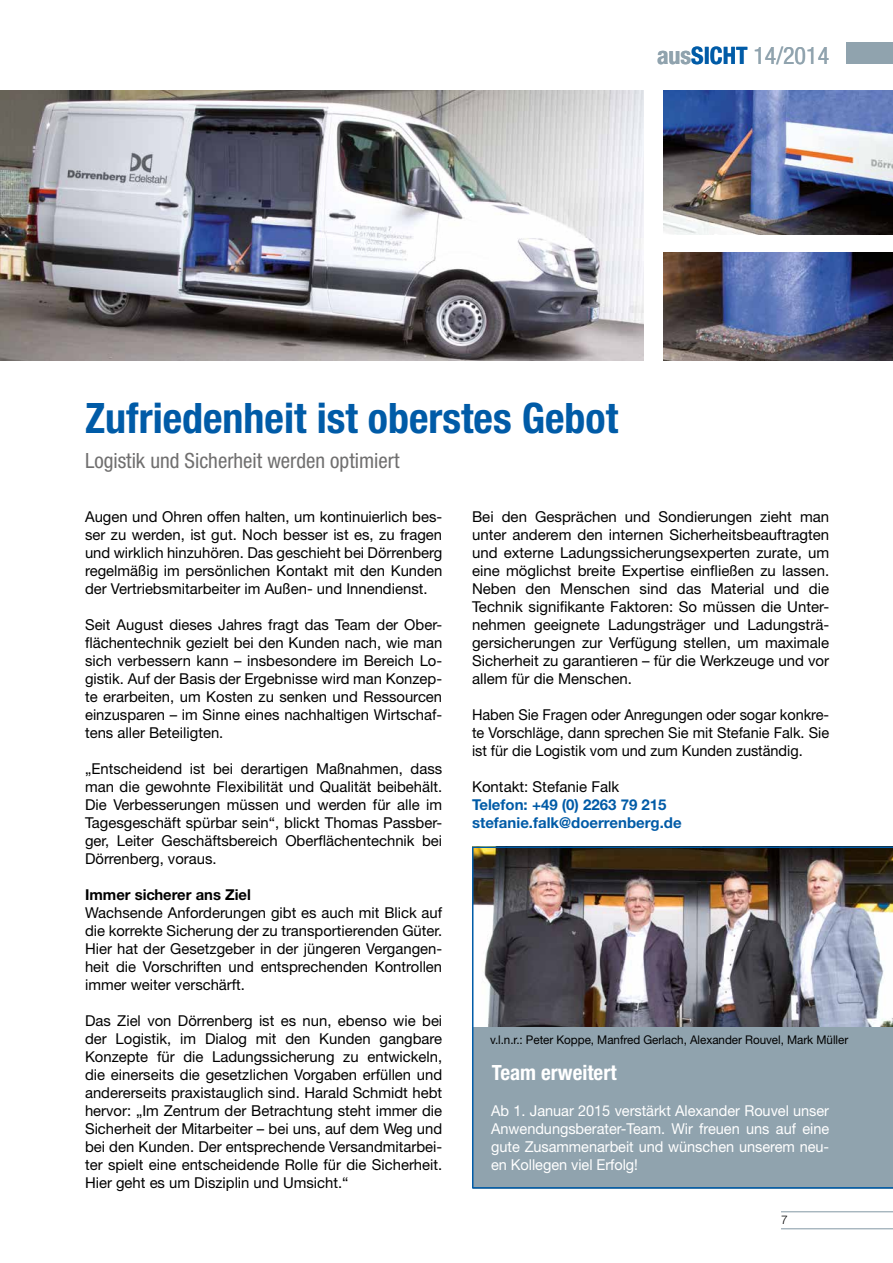
<style>
.page{position:relative;width:893px;height:1263px;background:#fff}
.page>*{position:absolute;margin:0;border:0;box-sizing:border-box;transform-origin:0 0}
.t1{font:700 condensed 42px "Helvetica Neue LT";color:#005ba7}
.t2{font:condensed 24px "Helvetica Neue LT";color:#90a3ae}
.t3{font:condensed 21px "Helvetica Neue LT";color:#706f6f}
.t4{font:700 condensed 21px "Helvetica Neue LT";color:#fff}
.t5{font:15px/18px "Helvetica Neue";color:#000;text-align:justify}
.t6{font:15px/18px "Helvetica Neue";letter-spacing:-.005em;color:#fff;text-align:justify}
.t7{font:700 15px/18px "Helvetica Neue";color:#005ba7}
.t8{font:700 15px "Helvetica Neue CE";color:#000}
.t9{font:12px "Helvetica Neue";letter-spacing:-.005em;color:#000}
.t10{font:300 12px "Helvetica Neue";color:#000}
.s1{font-weight:700}
.s2{font-weight:700;color:#005ba7}
</style>
<div class="page">
<hr style="left:781px;top:1228px;width:112px;height:1px;background:#90a3ae">
<hr style="left:781px;top:1211px;width:112px;height:1px;background:#90a3ae">
<div style="left:846px;top:42px;width:47px;height:22px;background:#90a3ae"></div>
<img style="left:0;top:90px;width:643px;height:270px">
<img style="left:663px;top:252px;width:230px;height:108px">
<img style="left:663px;top:90px;width:230px;height:144px">
<img style="left:472px;top:846px;width:421px;height:342px">
<h2 class="t2" style="left:657px;top:41px;width:174px"><span class="s1">aus</span><span class="s2">SICHT</span> 14/2014</h2>
<h1 class="t1" style="left:85px;top:392px;width:535px">Zufriedenheit ist oberstes Gebot</h1>
<h3 class="t3" style="left:85px;top:448px;width:316px">Logistik und Sicherheit werden optimiert</h3>
<p class="t5" style="left:85px;top:507px;width:359px">Augen und Ohren offen halten, um kontinuierlich bes&shy;ser zu werden, ist gut. Noch besser ist es, zu fragen und wirklich hinzuhören. Das geschieht bei Dörrenberg regelmäßig im persönlichen Kontakt mit den Kunden der Vertriebsmitarbeiter im Außen- und Innendienst.</p>
<p class="t5" style="left:85px;top:615px;width:359px">Seit August dieses Jahres fragt das Team der Ober&shy;flächentechnik gezielt bei den Kunden nach, wie man sich verbessern kann – insbesondere im Bereich Lo&shy;gistik. Auf der Basis der Ergebnisse wird man Konzep&shy;te erarbeiten, um Kosten zu senken und Ressourcen einzusparen – im Sinne eines nachhaltigen Wirtschaf&shy;tens aller Beteiligten.</p>
<p class="t5" style="left:85px;top:759px;width:359px">„Entscheidend ist bei derartigen Maßnahmen, dass man die gewohnte Flexibilität und Qualität beibehält.<br>Die Verbesserungen müssen und werden für alle im Tagesgeschäft spürbar sein“, blickt Thomas Passber&shy;ger, Leiter Geschäftsbereich Oberflächentechnik bei Dörrenberg, voraus.</p>
<p class="t8" style="left:85px;top:885px;width:167px">Immer sicherer ans Ziel</p>
<p class="t5" style="left:85px;top:903px;width:359px">Wachsende Anforderungen gibt es auch mit Blick auf die korrekte Sicherung der zu transportierenden Güter.<br>Hier hat der Gesetzgeber in der jüngeren Vergangen&shy;heit die Vorschriften und entsprechenden Kontrollen immer weiter verschärft.</p>
<p class="t5" style="left:85px;top:1011px;width:359px">Das Ziel von Dörrenberg ist es nun, ebenso wie bei der Logistik, im Dialog mit den Kunden gangbare Konzepte für die Ladungssicherung zu entwickeln, die einerseits die gesetzlichen Vorgaben erfüllen und andererseits praxistauglich sind. Harald Schmidt hebt hervor: „Im Zentrum der Betrachtung steht immer die Sicherheit der Mitarbeiter – bei uns, auf dem Weg und bei den Kunden. Der entsprechende Versandmitarbei&shy;ter spielt eine entscheidende Rolle für die Sicherheit.<br>Hier geht es um Disziplin und Umsicht.“</p>
<p class="t5" style="left:472px;top:507px;width:359px">Bei den Gesprächen und Sondierungen zieht man unter anderem den internen Sicherheitsbeauftragten und externe Ladungssicherungsexperten zurate, um eine möglichst breite Expertise einfließen zu lassen.<br>Neben den Menschen sind das Material und die Technik signifikante Faktoren: So müssen die Unter&shy;nehmen geeignete Ladungsträger und Ladungsträ&shy;gersicherungen zur Verfügung stellen, um maximale Sicherheit zu garantieren – für die Werkzeuge und vor allem für die Menschen.</p>
<p class="t5" style="left:472px;top:705px;width:359px">Haben Sie Fragen oder Anregungen oder sogar konkre&shy;te Vorschläge, dann sprechen Sie mit Stefanie Falk. Sie ist für die Logistik vom und zum Kunden zuständig.</p>
<p class="t5" style="left:472px;top:777px;width:149px">Kontakt: Stefanie Falk</p>
<p class="t7" style="left:472px;top:795px;width:211px">Telefon: +49 (0) 2263 79 215 stefanie.falk@doerrenberg.de</p>
<p class="t9" style="left:490px;top:1033px;width:360px">v.l.n.r.: Peter Koppe, Manfred Gerlach, Alexander Rouvel, Mark Müller</p>
<h3 class="t4" style="left:492px;top:1060px;width:126px">Team erweitert</h3>
<p class="t6" style="left:491px;top:1101px;width:340px">Ab 1. Januar 2015 verstärkt Alexander Rouvel unser Anwendungsberater-Team. Wir freuen uns auf eine gute Zusammenarbeit und wünschen unserem neu&shy;en Kollegen viel Erfolg!</p>
<p class="t10" style="left:781px;top:1212px;width:8px">7</p>
</div>
